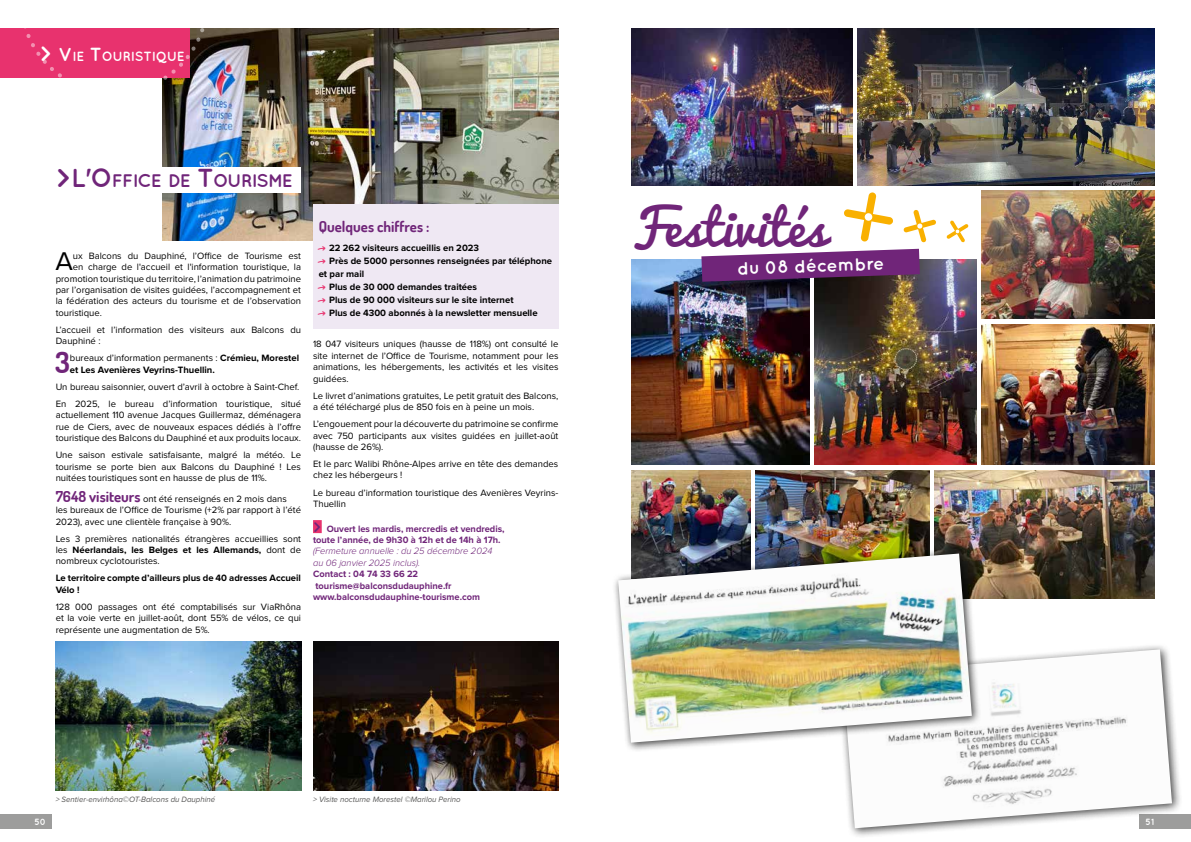
<style>
.page{position:relative;width:1191px;height:842px;background:#fff}
.page>*{position:absolute;margin:0;border:0;box-sizing:border-box;transform-origin:0 0}
.t1{font:49.2px "Pacifico";color:#702579}
.t2{font:700 28.9px "Dosis";color:#702579}
.t3{font:26.6px "Proxima Nova";color:#000}
.t4{font:700 18.2px "Quicksand";letter-spacing:-.035em;color:#702579}
.t5{font:700 18.1px "Quicksand";color:#fff}
.t6{font:700 15px "Dosis";color:#702579}
.t7{font:700 13.3px "Quicksand";color:#fff}
.t8{font:9.5px/11.4px "Proxima Nova";color:#000}
.t9{font:700 9.5px/13px "Proxima Nova";color:#000}
.t10{font:700 9.5px/11.4px "Proxima Nova";color:#702579}
.t11{font:italic 300 9.5px/11.4px "Proxima Nova";color:#702579}
.t12{font:700 9px "Quicksand";color:#fff}
.t13{font:italic 8px "Proxima Nova";color:#575756}
.s1{font-size:21px}
.s2{font-size:19px}
.s3{font-size:26px}
.s4{font-weight:400}
.s5{font-family:"Dosis";font-weight:700;font-size:15px;color:#702579}
.s6{font-weight:700}
.s7{font-family:"PW New Arrows";font-weight:400;color:#e8326e}
.s8{font-family:"Quicksand";font-size:14px}
</style>
<div class="page">
<div style="left:0;top:814px;width:52px;height:14px;background:#9d9d9c"></div>
<div style="left:1140px;top:814px;width:51px;height:14px;background:#9d9d9c"></div>
<div style="left:836px;top:643px;width:346px;height:195px;background:#000;opacity:.75"></div>
<img style="left:842px;top:649px;width:330px;height:179px">
<img style="left:163px;top:28px;width:395px;height:212px">
<div style="left:313px;top:520px;width:9px;height:13px;background:#e8326e"></div>
<div style="left:313px;top:204px;width:245px;height:125px;background:#efe8f3"></div>
<div style="left:56px;top:167px;width:245px;height:26px;background:#fff"></div>
<img style="left:56px;top:642px;width:245px;height:149px">
<img style="left:313px;top:642px;width:245px;height:149px">
<div style="left:0;top:28px;width:190px;height:49px;background:#e8326e"></div>
<svg style="left:24px;top:28px;width:182px;height:58px"></svg>
<img style="left:631px;top:28px;width:221px;height:157px">
<img style="left:858px;top:28px;width:297px;height:157px">
<img style="left:981px;top:190px;width:174px;height:128px">
<img style="left:631px;top:470px;width:120px;height:77px">
<img style="left:755px;top:470px;width:174px;height:77px">
<img style="left:981px;top:324px;width:174px;height:141px">
<img style="left:934px;top:470px;width:221px;height:129px">
<img style="left:631px;top:259px;width:178px;height:206px">
<img style="left:814px;top:259px;width:162px;height:206px">
<svg style="left:844px;top:192px;width:49px;height:49px"></svg>
<div style="left:864px;top:213px;width:8px;height:8px;background:#fff;border-radius:50%"></div>
<svg style="left:903px;top:210px;width:33px;height:32px"></svg>
<svg style="left:946px;top:220px;width:22px;height:22px"></svg>
<svg style="left:701px;top:249px;width:219px;height:33px;background:#773d7d"></svg>
<div style="left:612px;top:547px;width:369px;height:205px;background:#000;opacity:.75"></div>
<img style="left:618px;top:553px;width:354px;height:190px">
<h3 class="t7" style="left:40px;top:48px;width:146px"><span class="s1">&gt;</span> <span class="s2">V</span> IE <span class="s2">T</span>OURISTIQUE</h3>
<h3 class="t4" style="left:56px;top:169px;width:238px"><span class="s3">&gt;L'O</span> FFICE DE <span class="s3">T</span>OURISM E</h3>
<h3 class="t3" style="left:55px;top:246px;width:19px">A</h3>
<p class="t8" style="left:73px;top:250px;width:230px">ux Balcons du Dauphiné, l’Office de Tourisme est</p>
<p class="t8" style="left:73px;top:262px;width:230px">en charge de l'accueil et l'information touristique, la</p>
<p class="t8" style="left:56px;top:273px;width:247px">promotion touristique du territoire, l’animation du patrimoine</p>
<p class="t8" style="left:56px;top:284px;width:247px">par l’organisation de visites guidées, l’accompagnement et</p>
<p class="t8" style="left:56px;top:296px;width:247px">la fédération des acteurs du tourisme et de l’observation</p>
<p class="t8" style="left:56px;top:307px;width:48px">touristique.</p>
<p class="t8" style="left:56px;top:324px;width:247px">L’accueil et l’information des visiteurs aux Balcons du<br>Dauphiné :</p>
<h2 class="t2" style="left:55px;top:344px;width:16px">3</h2>
<p class="t9" style="left:70px;top:353px;width:231px;line-height:11.4px"><span class="s4">bureaux d’information permanents :</span> Crémieu, Morestel et Les Avenières Veyrins-Thuellin.</p>
<p class="t8" style="left:56px;top:378px;width:247px;line-height:17.1px">Un bureau saisonnier, ouvert d’avril à octobre à Saint-Chef.<br>En 2025, le bureau d’information touristique, situé</p>
<p class="t8" style="left:56px;top:410px;width:247px;text-align:justify">actuellement 110 avenue Jacques Guillermaz, déménagera rue de Ciers, avec de nouveaux espaces dédiés à l’offre touristique des Balcons du Dauphiné et aux produits locaux.</p>
<p class="t8" style="left:56px;top:450px;width:247px;text-align:justify">Une saison estivale satisfaisante, malgré la météo. Le tourisme se porte bien aux Balcons du Dauphiné ! Les nuitées touristiques sont en hausse de plus de 11%.</p>
<p class="t8" style="left:56px;top:493px;width:247px"><span class="s5">7648 visiteurs</span> ont été renseignés en 2 mois dans les bureaux de l’Office de Tourisme (+2% par rapport à l’été<br>2023), avec une clientèle française à 90%.</p>
<p class="t8" style="left:56px;top:533px;width:247px;text-align:justify">Les 3 premières nationalités étrangères accueillies sont les <span class="s6">Néerlandais, les Belges et les Allemands,</span> dont de nombreux cyclotouristes.</p>
<p class="t9" style="left:56px;top:573px;width:247px;line-height:11.4px">Le territoire compte d’ailleurs plus de 40 adresses Accueil<br>Vélo !</p>
<p class="t8" style="left:56px;top:601px;width:247px;text-align:justify">128 000 passages ont été comptabilisés sur ViaRhôna et la voie verte en juillet-août, dont 55% de vélos, ce qui représente une augmentation de 5%.</p>
<h3 class="t6" style="left:319px;top:217px;width:112px">Quelques chiffres :</h3>
<p class="t9" style="left:319px;top:242px;width:235px"><span class="s7">q</span> 22 262 visiteurs accueillis en 2023<br><span class="s7">q</span> Près de 5000 personnes renseignées par téléphone et par mail<br><span class="s7">q</span> Plus de 30 000 demandes traitées<br><span class="s7">q</span> Plus de 90 000 visiteurs sur le site internet<br><span class="s7">q</span> Plus de 4300 abonnés à la newsletter mensuelle</p>
<p class="t8" style="left:313px;top:339px;width:247px;text-align:justify">18 047 visiteurs uniques (hausse de 118%) ont consulté le site internet de l’Office de Tourisme, notamment pour les animations, les hébergements, les activités et les visites guidées.</p>
<p class="t8" style="left:313px;top:390px;width:247px">Le livret d’animations gratuites, Le petit gratuit des Balcons, a été téléchargé plus de 850 fois en à peine un mois.</p>
<p class="t8" style="left:313px;top:418px;width:247px;text-align:justify">L’engouement pour la découverte du patrimoine se confirme avec 750 participants aux visites guidées en juillet-août (hausse de 26%).</p>
<p class="t8" style="left:313px;top:458px;width:247px">Et le parc Walibi Rhône-Alpes arrive en tête des demandes chez les hébergeurs !</p>
<p class="t8" style="left:313px;top:487px;width:247px">Le bureau d’information touristique des Avenières Veyrins-<br>Thuellin</p>
<p class="t10" style="left:313px;top:523px;width:193px"><span class="s8">&gt;</span> Ouvert les mardis, mercredis et vendredis, toute l’année, de 9h30 à 12h et de 14h à 17h.</p>
<p class="t11" style="left:313px;top:545px;width:181px">(Fermeture annuelle : du 25 décembre 2024 au 06 janvier 2025 inclus).</p>
<p class="t10" style="left:313px;top:569px;width:168px">Contact : 04 74 33 66 22 tourisme@balconsdudauphine.fr www.balconsdudauphine-tourisme.com</p>
<p class="t13" style="left:56px;top:794px;width:161px">&gt; Sentier-envirhôna©OT-Balcons du Dauphiné</p>
<p class="t13" style="left:313px;top:794px;width:149px">&gt; Visite nocturne Morestel ©Marilou Perino</p>
<h1 class="t1" style="left:631px;top:201px;width:196px">Festivités</h1>
<h3 class="t5" style="left:736px;top:257px;width:149px;rotate:-2deg">du 08 décembre</h3>
<p class="t12" style="left:34px;top:816px;width:13px">50</p>
<p class="t12" style="left:1145px;top:816px;width:10px">51</p>
</div>
